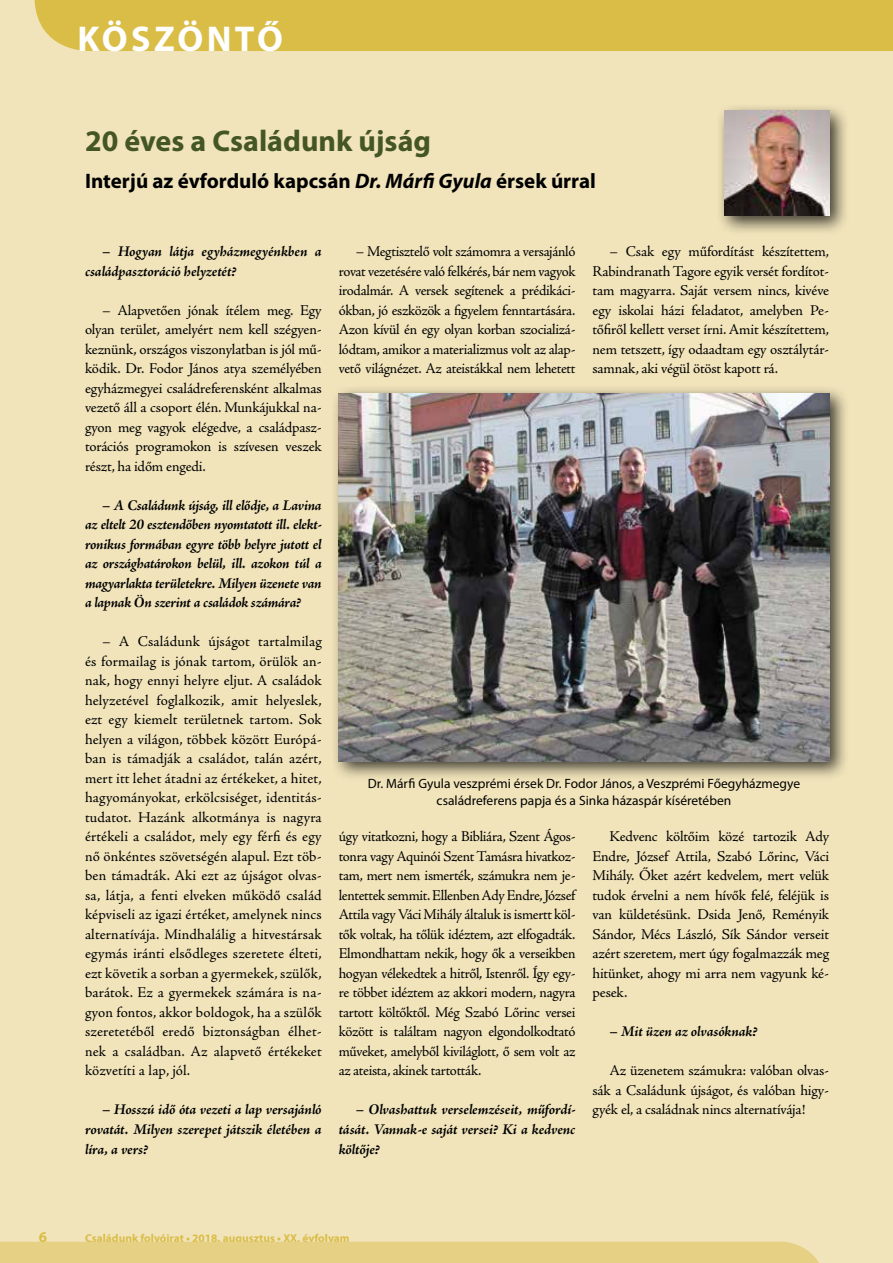
<style>
.page{position:relative;width:893px;height:1263px;background:#f1e4bb}
.page>*{position:absolute;margin:0;border:0;box-sizing:border-box;transform-origin:0 0}
.t1{font:700 36px "Myriad Pro";letter-spacing:.095em;color:#fff}
.t2{font:700 30px "Myriad Pro";color:#445623}
.t3{font:700 21px "Myriad Pro";color:#000}
.t4{font:15px/19.5px "Adobe Jenson Pro";letter-spacing:-.01em;color:#000;text-align:justify}
.t5{font:italic 700 15px/19.5px "Adobe Jenson Pro";letter-spacing:-.015em;color:#000;text-align:justify}
.t6{font:700 15px "Myriad Pro";color:#dabd46}
.t7{font:13.5px/16.2px "Myriad Pro";color:#000;text-align:center}
.t8{font:700 11.4px "Myriad Pro";color:#dabd46}
.s1{font-style:italic}
</style>
<div class="page">
<div style="left:35px;top:0;width:858px;height:51px;background:#dabd46"></div>
<div style="left:0;top:1242px;width:819px;height:21px;background:#e6d084"></div>
<div style="left:330px;top:385px;width:519px;height:396px;background:#000;opacity:.75"></div>
<img style="left:339px;top:393px;width:490px;height:368px">
<div style="left:716px;top:102px;width:133px;height:134px;background:#000;opacity:.75"></div>
<img style="left:724px;top:111px;width:105px;height:105px">
<h1 class="t1" style="left:78px;top:15px;width:207px">KÖSZÖNTŐ</h1>
<h2 class="t2" style="left:85px;top:121px;width:347px">20 éves a Családunk újság</h2>
<h3 class="t3" style="left:85px;top:167px;width:512px">Interjú az évforduló kapcsán <span class="s1">Dr. Márfi Gyula</span> érsek úrral</h3>
<p class="t5" style="left:85px;top:243px;width:238px;text-indent:17px">– Hogyan látja egyházmegyénkben a családpasztoráció helyzetét?</p>
<p class="t4" style="left:85px;top:301px;width:238px;text-indent:17px">– Alapvetően jónak ítélem meg. Egy olyan terület, amelyért nem kell szégyen&shy;keznünk, országos viszonylatban is jól mű&shy;ködik. Dr. Fodor János atya személyében egyházmegyei családreferensként alkalmas vezető áll a csoport élén. Munkájukkal na&shy;gyon meg vagyok elégedve, a családpasz&shy;torációs programokon is szívesen veszek részt, ha időm engedi.</p>
<p class="t5" style="left:85px;top:497px;width:238px;text-indent:17px">– A Családunk újság, ill elődje, a Lavina az eltelt 20 esztendőben nyomtatott ill. elekt&shy;ronikus formában egyre több helyre jutott el az országhatárokon belül, ill. azokon túl a magyarlakta területekre. Milyen üzenete van a lapnak Ön szerint a családok számára?</p>
<p class="t4" style="left:85px;top:632px;width:238px;text-indent:17px">– A Családunk újságot tartalmilag és formailag is jónak tartom, örülök an&shy;nak, hogy ennyi helyre eljut. A családok helyzetével foglalkozik, amit helyeslek, ezt egy kiemelt területnek tartom. Sok helyen a világon, többek között Európá&shy;ban is támadják a családot, talán azért, mert itt lehet átadni az értékeket, a hitet, hagyományokat, erkölcsiséget, identitás&shy;tudatot. Hazánk alkotmánya is nagyra értékeli a családot, mely egy férfi és egy nő önkéntes szövetségén alapul. Ezt töb&shy;ben támadták. Aki ezt az újságot olvas&shy;sa, látja, a fenti elveken működő család képviseli az igazi értéket, amelynek nincs alternatívája. Mindhalálig a hitvestársak egymás iránti elsődleges szeretete élteti, ezt követik a sorban a gyermekek, szülők, barátok. Ez a gyermekek számára is na&shy;gyon fontos, akkor boldogok, ha a szülők szeretetéből eredő biztonságban élhet&shy;nek a családban. Az alapvető értékeket közvetíti a lap, jól.</p>
<p class="t5" style="left:85px;top:1101px;width:238px;text-indent:17px">– Hosszú idő óta vezeti a lap versajánló rovatát. Milyen szerepet játszik életében a líra, a vers?</p>
<p class="t4" style="left:339px;top:242px;width:238px;text-indent:17px">– Megtisztelő volt számomra a versajánló rovat vezetésére való felkérés, bár nem vagyok irodalmár. A versek segítenek a prédikáci&shy;ókban, jó eszközök a figyelem fenntartására.<br>Azon kívül én egy olyan korban szocializá&shy;lódtam, amikor a materializmus volt az alap&shy;vető világnézet. Az ateistákkal nem lehetett</p>
<p class="t4" style="left:592px;top:242px;width:238px;text-indent:17px">– Csak egy műfordítást készítettem, Rabindranath Tagore egyik versét fordítot&shy;tam magyarra. Saját versem nincs, kivéve egy iskolai házi feladatot, amelyben Pe&shy;tőfiről kellett verset írni. Amit készítettem, nem tetszett, így odaadtam egy osztálytár&shy;samnak, aki végül ötöst kapott rá.</p>
<p class="t7" style="left:368px;top:775px;width:434px">Dr. Márfi Gyula veszprémi érsek Dr. Fodor János, a Veszprémi Főegyházmegye családreferens papja és a Sinka házaspár kíséretében</p>
<p class="t4" style="left:339px;top:827px;width:238px">úgy vitatkozni, hogy a Bibliára, Szent Ágos&shy;tonra vagy Aquinói Szent Tamásra hivatkoz&shy;tam, mert nem ismerték, számukra nem je&shy;lentettek semmit. Ellenben Ady Endre, József Attila vagy Váci Mihály általuk is ismertt köl&shy;tők voltak, ha tőlük idéztem, azt elfogadták.<br>Elmondhattam nekik, hogy ők a verseikben hogyan vélekedtek a hitről, Istenről. Így egy&shy;re többet idéztem az akkori modern, nagyra tartott költőktől. Még Szabó Lőrinc versei között is találtam nagyon elgondolkodtató műveket, amelyből kiviláglott, ő sem volt az az ateista, akinek tartották.</p>
<p class="t5" style="left:339px;top:1101px;width:238px;text-indent:17px">– Olvashattuk verselemzéseit, műfordí&shy;tását. Vannak-e saját versei? Ki a kedvenc költője?</p>
<p class="t4" style="left:592px;top:827px;width:238px;text-indent:17px">Kedvenc költőim közé tartozik Ady Endre, József Attila, Szabó Lőrinc, Váci Mihály. Őket azért kedvelem, mert velük tudok érvelni a nem hívők felé, feléjük is van küldetésünk. Dsida Jenő, Reményik Sándor, Mécs László, Sík Sándor verseit azért szeretem, mert úgy fogalmazzák meg hitünket, ahogy mi arra nem vagyunk ké&shy;pesek.</p>
<p class="t5" style="left:609px;top:1023px;width:150px">– Mit üzen az olvasóknak?</p>
<p class="t4" style="left:592px;top:1061px;width:238px;text-indent:17px">Az üzenetem számukra: valóban olvas&shy;sák a Családunk újságot, és valóban hig - gyék el, a családnak nincs alternatívája!</p>
<p class="t6" style="left:39px;top:1227px;width:10px">6</p>
<p class="t8" style="left:85px;top:1230px;width:266px">Családunk folyóirat • 2018. augusztus • XX. évfolyam</p>
</div>
